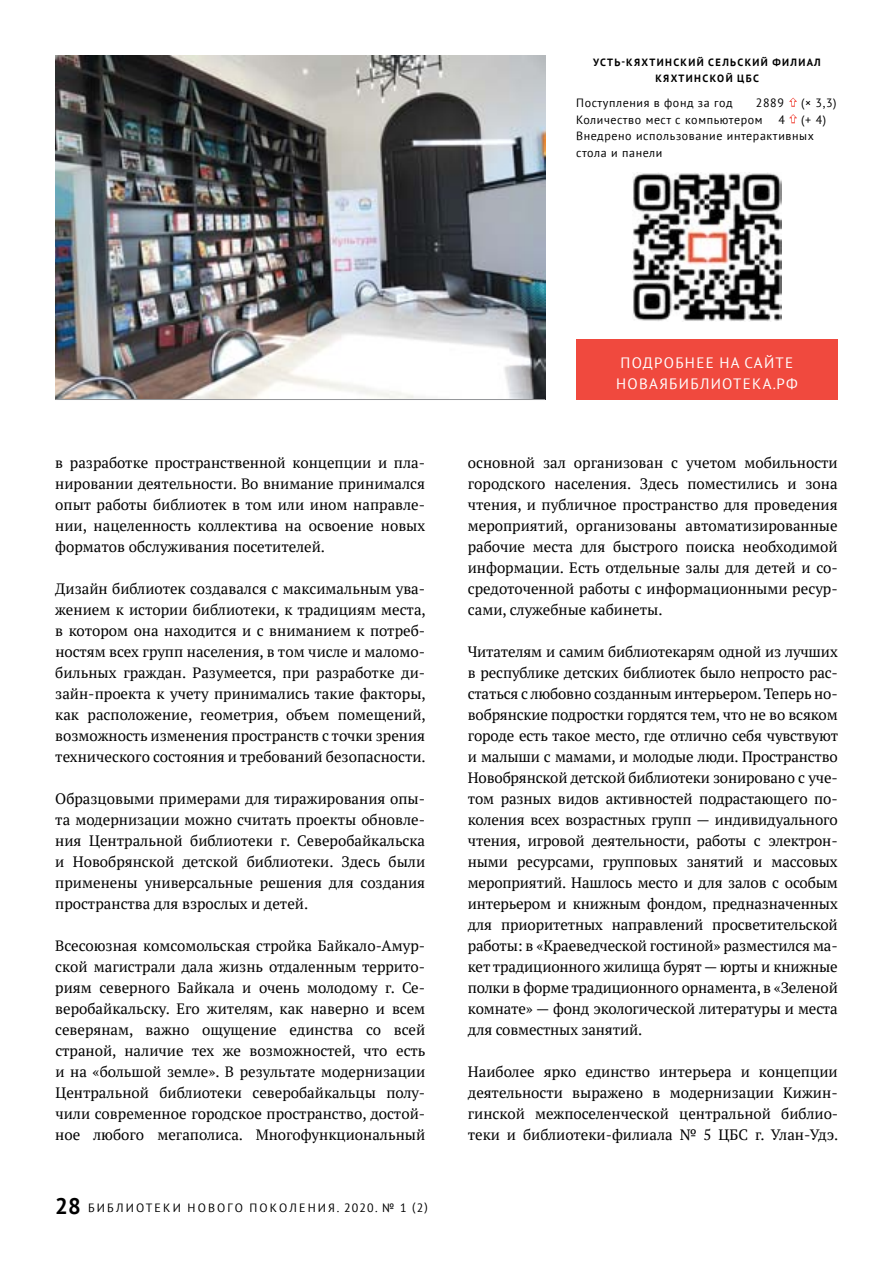
<style>
.page{position:relative;width:893px;height:1263px;background:#fff}
.page>*{position:absolute;margin:0;border:0;box-sizing:border-box;transform-origin:0 0}
.t1{font:15px/21px "PT Serif";color:#000;text-align:justify}
.t2{font:15px/21px "PT Sans";letter-spacing:.09em;color:#fff}
.t3{font:12px/16.5px "PT Sans";letter-spacing:.05em;color:#000}
.t4{font:12px "PT Sans";letter-spacing:.18em;color:#000}
.t5{font:12px "PT Sans Regular 2";color:#000}
.t6{font:10.5px/16.5px "PT Sans Bold 2";letter-spacing:.13em;color:#000;text-align:center}
.s1{font-family:"PT Sans";font-weight:700}
.s2{font-family:"PT Serif Regular 2"}
.s3{font-weight:700;font-size:22.5px}
.s4{font-family:"PT Sans Regular 2"}
</style>
<div class="page">
<svg style="left:789px;top:98px;width:8px;height:9px"></svg>
<svg style="left:789px;top:114px;width:8px;height:9px"></svg>
<div style="left:576px;top:340px;width:262px;height:60px;background:#f0493e"></div>
<img style="left:633px;top:173px;width:148px;height:149px">
<img style="left:55px;top:55px;width:490px;height:344px">
<hr style="left:55px;top:399px;width:490px;height:1px;background:#939598">
<p class="t6" style="left:593px;top:54px;width:229px">УСТЬ<span class="s1">-</span>КЯХТИНСКИЙ СЕЛЬСКИЙ ФИЛИАЛ<br>КЯХТИНСКОЙ ЦБС</p>
<p class="t3" style="left:576px;top:95px;width:158px">Поступления в фонд за год</p>
<p class="t5" style="left:756px;top:95px;width:29px">2889</p>
<p class="t5" style="left:801px;top:95px;width:37px">(× 3,3)</p>
<p class="t3" style="left:576px;top:111px;width:188px">Количество мест с компьютером</p>
<p class="t5" style="left:778px;top:112px;width:8px">4</p>
<p class="t5" style="left:801px;top:112px;width:26px">(+ 4)</p>
<p class="t3" style="left:576px;top:128px;width:239px">Внедрено использование интерактивных стола и панели</p>
<p class="t1" style="left:55px;top:451px;width:371px">в разработке пространственной концепции и пла&shy;нировании деятельности<span class="s2">.</span> Во внимание принимался опыт работы библиотек в том или ином направле&shy;нии<span class="s2">,</span> нацеленность коллектива на освоение новых форматов обслуживания посетителей<span class="s2">.</span></p>
<p class="t1" style="left:55px;top:577px;width:372px">Дизайн библиотек создавался с максимальным ува&shy;жением к истории библиотеки<span class="s2">,</span> к традициям места<span class="s2">, </span>в котором она находится и с вниманием к потреб&shy;ностям всех групп населения<span class="s2">,</span> в том числе и маломо&shy;бильных граждан<span class="s2">.</span> Разумеется<span class="s2">,</span> при разработке ди&shy;зайн<span class="s2">-</span>проекта к учету принимались такие факторы<span class="s2">, </span>как расположение<span class="s2">,</span> геометрия<span class="s2">,</span> объем помещений<span class="s2">, </span>возможность изменения пространств с точки зрения технического состояния и требований безопасности<span class="s2">.</span></p>
<p class="t1" style="left:55px;top:787px;width:371px">Образцовыми примерами для тиражирования опы&shy;та модернизации можно считать проекты обновле&shy;ния Центральной библиотеки г<span class="s2">.</span> Северобайкальска и Новобрянской детской библиотеки<span class="s2">.</span> Здесь были применены универсальные решения для создания пространства для взрослых и детей<span class="s2">.</span></p>
<p class="t1" style="left:55px;top:934px;width:372px">Всесоюзная комсомольская стройка Байкало<span class="s2">-</span>Амур&shy;ской магистрали дала жизнь отдаленным террито&shy;риям северного Байкала и очень молодому г<span class="s2">.</span> Се&shy;веробайкальску<span class="s2">.</span> Его жителям<span class="s2">,</span> как наверно и всем северянам<span class="s2">,</span> важно ощущение единства со всей страной<span class="s2">,</span> наличие тех же возможностей<span class="s2">,</span> что есть и на <span class="s2">«</span>большой земле<span class="s2">».</span> В результате модернизации Центральной библиотеки северобайкальцы полу&shy;чили современное городское пространство<span class="s2">,</span> достой&shy;ное любого мегаполиса<span class="s2">.</span> Многофункциональный</p>
<p class="t4" style="left:55px;top:1200px;width:374px"><span class="s3">28</span> БИБЛИОТЕКИ НОВОГО ПОКОЛЕНИЯ<span class="s4">. 2020.</span> № <span class="s4">1 (2)</span></p>
<p class="t2" style="left:616px;top:352px;width:183px">ПОДРОБНЕЕ НА САЙТЕ<br>НОВАЯБИБЛИОТЕКА<span class="s4">.</span>РФ</p>
<p class="t1" style="left:468px;top:451px;width:372px">основной зал организован с учетом мобильности городского населения<span class="s2">.</span> Здесь поместились и зона чтения<span class="s2">,</span> и публичное пространство для проведения мероприятий<span class="s2">,</span> организованы автоматизированные рабочие места для быстрого поиска необходимой информации<span class="s2">.</span> Есть отдельные залы для детей и со&shy;средоточенной работы с информационными ресур&shy;сами<span class="s2">,</span> служебные кабинеты<span class="s2">.</span></p>
<p class="t1" style="left:468px;top:640px;width:372px">Читателям и самим библиотекарям одной из лучших в республике детских библиотек было непросто рас&shy;статься с любовно созданным интерьером<span class="s2">.</span> Теперь но&shy;вобрянские подростки гордятся тем<span class="s2">,</span> что не во всяком городе есть такое место<span class="s2">,</span> где отлично себя чувствуют и малыши с мамами<span class="s2">,</span> и молодые люди<span class="s2">.</span> Пространство Новобрянской детской библиотеки зонировано с уче&shy;том разных видов активностей подрастающего по&shy;коления всех возрастных групп <span class="s2">—</span> индивидуального чтения<span class="s2">,</span> игровой деятельности<span class="s2">,</span> работы с электрон&shy;ными ресурсами<span class="s2">,</span> групповых занятий и массовых мероприятий<span class="s2">.</span> Нашлось место и для залов с особым интерьером и книжным фондом<span class="s2">,</span> предназначенных для приоритетных направлений просветительской работы<span class="s2">:</span> в <span class="s2">«</span>Краеведческой гостиной<span class="s2">»</span> разместился ма&shy;кет традиционного жилища бурят <span class="s2">—</span> юрты и книжные полки в форме традиционного орнамента<span class="s2">,</span> в <span class="s2">«</span>Зеленой комнате<span class="s2">» —</span> фонд экологической литературы и места для совместных занятий<span class="s2">.</span></p>
<p class="t1" style="left:468px;top:1060px;width:372px">Наиболее ярко единство интерьера и концепции деятельности выражено в модернизации Кижин&shy;гинской межпоселенческой центральной библио&shy;теки и библиотеки<span class="s2">-</span>филиала № <span class="s2">5</span> ЦБС г<span class="s2">.</span> Улан<span class="s2">-</span>Удэ<span class="s2">.</span></p>
</div>
